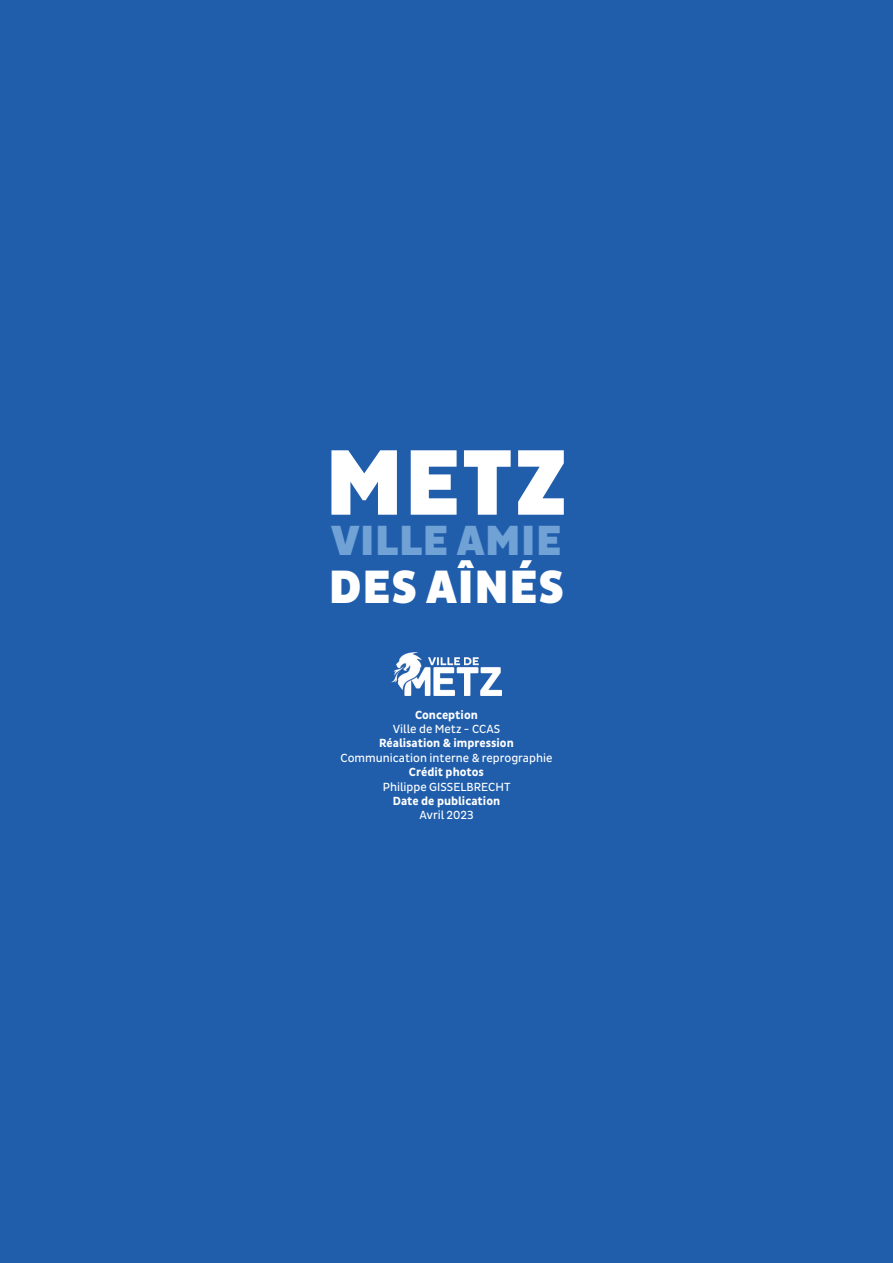
<style>
.page{position:relative;width:893px;height:1263px;background:#205eac}
.page>*{position:absolute;margin:0;border:0;box-sizing:border-box;transform-origin:0 0}
.t1{font:900 94.65px "Pluto Sans Cond";color:#fff}
.t2{font:900 47.55px "Pluto Sans Cond";letter-spacing:.015em;color:#fff}
.t3{font:900 42.9px "Pluto Sans Cond";letter-spacing:.015em;color:#71a2d5}
.t4{font:12px "Pluto Sans Cond";color:#fff}
.t5{font:700 12px "Pluto Sans Cond";color:#fff}
</style>
<div class="page">
<img style="left:391px;top:653px;width:111px;height:42px">
<h1 class="t1" style="left:325px;top:428px;width:244px">METZ</h1>
<h3 class="t3" style="left:331px;top:516px;width:232px">VILLE AMIE</h3>
<h2 class="t2" style="left:329px;top:559px;width:237px">DES AÎNÉS</h2>
<p class="t5" style="left:415px;top:708px;width:64px">Conception</p>
<p class="t4" style="left:393px;top:722px;width:109px">Ville de Metz - CCAS</p>
<p class="t5" style="left:379px;top:736px;width:136px">Réalisation &amp; impression</p>
<p class="t4" style="left:341px;top:751px;width:213px">Communication interne &amp; reprographie</p>
<p class="t5" style="left:409px;top:765px;width:77px">Crédit photos</p>
<p class="t4" style="left:383px;top:780px;width:129px">Philippe GISSELBRECHT</p>
<p class="t5" style="left:393px;top:794px;width:109px">Date de publication</p>
<p class="t4" style="left:419px;top:808px;width:56px">Avril 2023</p>
</div>
